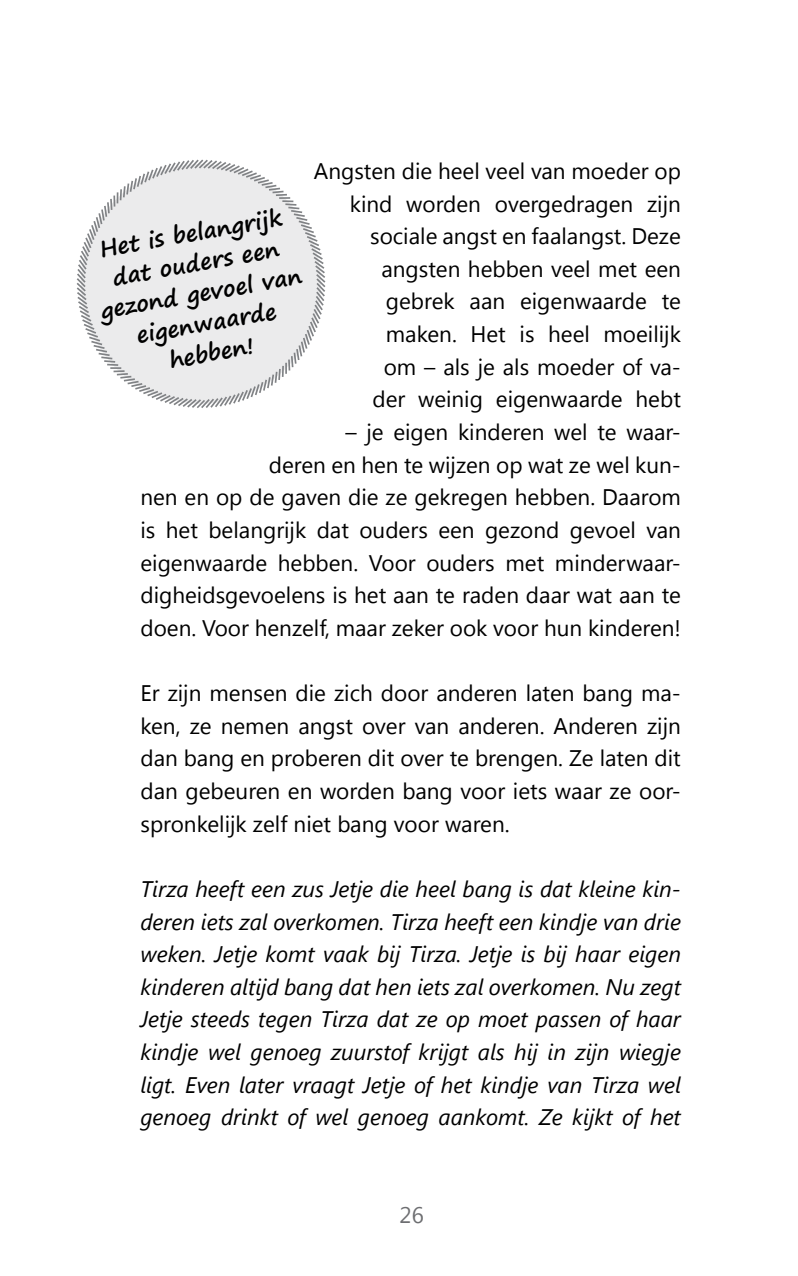
<style>
.page{position:relative;width:798px;height:1276px;background:#fff}
.page>*{position:absolute;margin:0;border:0;box-sizing:border-box;transform-origin:0 0}
.t1{font:22.5px/32.6px "Segoe UI";color:#000;text-align:right}
.t2{font:italic 22.5px/32.6px "Segoe UI";color:#000;text-align:justify}
.t3{font:700 22.5px/30.4px "Segoe Print";color:#000;text-align:center}
.t4{font:22.5px "Segoe UI";color:#6d6e71}
</style>
<div class="page">
<svg style="left:76px;top:159px;width:250px;height:249px"></svg>
<svg style="left:195px;top:398px;width:12px;height:10px"></svg>
<p class="t1" style="left:314px;top:154px;width:368px">Angsten die heel veel van moeder op kind worden overgedragen zijn sociale angst en faalangst. Deze angsten hebben veel met een gebrek aan eigenwaarde te maken. Het is heel moeilijk<br>om – als je als moeder of va-<br>der weinig eigenwaarde hebt</p>
<p class="t1" style="left:140px;top:415px;width:542px">– je eigen kinderen wel te waar-<br>deren en hen te wijzen op wat ze wel kun-<br>nen en op de gaven die ze gekregen hebben. Daarom is het belangrijk dat ouders een gezond gevoel van eigenwaarde hebben. Voor ouders met minderwaar&shy;digheidsgevoelens is het aan te raden daar wat aan te doen. Voor henzelf, maar zeker ook voor hun kinderen!</p>
<p class="t3" style="left:87px;top:235px;width:205px;rotate:-10deg">Het is belangrijk dat ouders een gezond gevoel van eigenwaarde hebben!</p>
<p class="t1" style="left:140px;top:676px;width:542px;text-align:justify">Er zijn mensen die zich door anderen laten bang ma&shy;ken, ze nemen angst over van anderen. Anderen zijn dan bang en proberen dit over te brengen. Ze laten dit dan gebeuren en worden bang voor iets waar ze oor&shy;spronkelijk zelf niet bang voor waren.</p>
<p class="t2" style="left:140px;top:871px;width:542px">Tirza heeft een zus Jetje die heel bang is dat kleine kin&shy;deren iets zal overkomen. Tirza heeft een kindje van drie weken. Jetje komt vaak bij Tirza. Jetje is bij haar eigen kinderen altijd bang dat hen iets zal overkomen. Nu zegt Jetje steeds tegen Tirza dat ze op moet passen of haar kindje wel genoeg zuurstof krijgt als hij in zijn wiegje ligt. Even later vraagt Jetje of het kindje van Tirza wel genoeg drinkt of wel genoeg aankomt. Ze kijkt of het</p>
<p class="t4" style="left:399px;top:1199px;width:26px">26</p>
</div>
